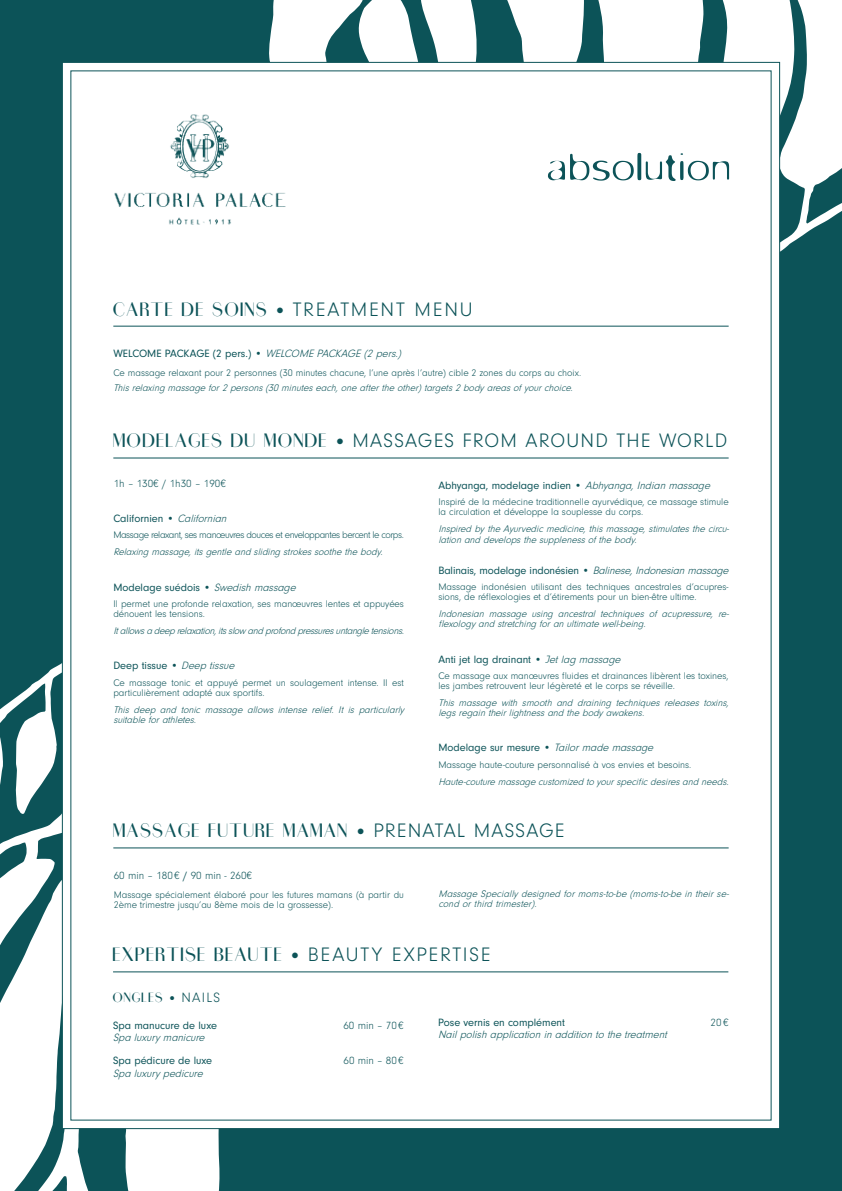
<style>
.page{position:relative;width:842px;height:1191px;background:#0c5358}
.page>*{position:absolute;margin:0;border:0;box-sizing:border-box;transform-origin:0 0}
.t1{font:300 20.2px "Neuzeit Gro";letter-spacing:.06em;color:#0c5358}
.t2{font:15.8px "Sans Serif Didot";letter-spacing:.07em;color:#0c5358}
.t3{font:11px "Neuzeit Grotesk W01";color:#0c5358}
.t4{font:italic 300 11px "Neuzeit Gro";color:#0c5358}
.t5{font:300 11px "Neuzeit Gro";color:#0c5358}
.t6{font:11px "Sans Serif Didot";letter-spacing:.09em;color:#0c5358}
.t7{font:300 10px/10px "Neuzeit Gro";color:#0c5358}
.t8{font:italic 300 10px/10px "Neuzeit Gro";color:#0c5358}
.t9{font:300 10px "Neuzeit Gro";letter-spacing:-.04em;color:#0c5358}
.s1{font-family:"Neuzeit Gro";font-weight:300;font-size:20.2px}
.s2{font-family:"Neuzeit Gro";font-weight:300;font-style:italic}
.s3{font-family:"Sans Serif Didot";font-weight:400;font-size:15.8px}
.s4{font-family:"Neuzeit Grotesk W01";font-weight:400}
.s5{font-family:"Neuzeit Gro";font-weight:300;font-size:14px}
</style>
<div class="page">
<svg style="left:0;top:663px;width:220px;height:528px;fill:#fff"></svg>
<svg style="left:269px;top:0;width:573px;height:252px;fill:#fff"></svg>
<div style="left:62px;top:62px;width:718px;height:1067px;background:#fff;border:1px solid #0c5358"></div>
<svg style="left:548px;top:153px;width:181px;height:28px"></svg>
<img style="left:114px;top:114px;width:172px;height:111px">
<hr style="left:113px;top:457px;width:616px;height:1px;background:#0c5358">
<hr style="left:113px;top:847px;width:616px;height:1px;background:#0c5358">
<hr style="left:113px;top:326px;width:616px;height:1px;background:#0c5358">
<hr style="left:113px;top:971px;width:615px;height:1px;background:#0c5358">
<h2 class="t2" style="left:113px;top:298px;width:361px">CARTE DE SOINS • <span class="s1">TREATMENT MENU</span></h2>
<p class="t3" style="left:113px;top:347px;width:292px">WELCOME PACK AGE (2 pers. ) • <span class="s2">WELCOMEPACKAGE(2pers.)</span></p>
<p class="t7" style="left:113px;top:367px;width:469px">Ce massage relaxant pour 2 personnes (30 minutes chacune, l’une après l’autre) cible 2 zones du corps au choix.</p>
<p class="t8" style="left:113px;top:383px;width:464px">Thisrelaxing massage for2persons(30minuteseach,one afterthe other)targets2bodyareasofyourchoice.</p>
<h1 class="t1" style="left:113px;top:430px;width:615px"><span class="s3">MODELAGES DU MONDE •</span> MASSAGES FROM AROUND THE WORLD</h1>
<p class="t5" style="left:114px;top:477px;width:114px">1h – 130€ / 1h30 – 190€</p>
<p class="t3" style="left:113px;top:512px;width:118px">Californien • <span class="s2">Californian</span></p>
<p class="t9" style="left:113px;top:529px;width:292px">Massage relaxant, ses manœuvres douces et enveloppantes bercent le corps.</p>
<p class="t8" style="left:113px;top:547px;width:273px">Relaxing massage,itsgentle and sliding strokessoothe the body.</p>
<p class="t3" style="left:113px;top:581px;width:187px">Modelage suédois • <span class="s2">Swedishmassage</span></p>
<p class="t7" style="left:113px;top:599px;width:292px">Il permet une profonde relaxation, ses manœuvres lentes et appuyées dénouent les tensions.</p>
<p class="t8" style="left:113px;top:626px;width:295px">Itallowsadeeprelaxation,itsslow andprofondpressuresuntangletensions.</p>
<p class="t3" style="left:113px;top:659px;width:125px">Deep tissue • <span class="s2">Deep tissue</span></p>
<p class="t7" style="left:113px;top:677px;width:292px">Ce massage tonic et appuyé permet un soulagement intense. Il est particulièrement adapté aux sportifs.</p>
<p class="t8" style="left:113px;top:704px;width:295px">This deep and tonic massage allows intense relief. It is particularly suitable forathletes.</p>
<p class="t3" style="left:438px;top:479px;width:276px">Abhyanga, modelage indien • <span class="s2">Abhyanga,Indianmassage</span></p>
<p class="t7" style="left:438px;top:497px;width:292px">Inspiré de la médecine traditionnelle ayurvédique, ce massage stimule la circulation et développe la souplesse du corps.</p>
<p class="t8" style="left:438px;top:524px;width:294px;line-height:11px">Inspired bythe Ayurvedicmedicine,thismassage,stimulatesthe circu&shy;lationand developsthe supplenessofthe body.</p>
<p class="t3" style="left:438px;top:564px;width:294px">Balinais, modelage indonésien • <span class="s2">Balinese,Indonesianmassage</span></p>
<p class="t7" style="left:438px;top:582px;width:292px">Massage indonésien utilisant des techniques ancestrales d’acupres&shy;sions, de réflexologies et d’étirements pour un bien-être ultime.</p>
<p class="t8" style="left:438px;top:609px;width:294px">Indonesian massage using ancestral techniques of acupressure, re&shy;flexologyand stretching foranultimate well-being.</p>
<p class="t3" style="left:438px;top:653px;width:186px">Anti jet lag drainant • <span class="s2">Jetlag massage</span></p>
<p class="t7" style="left:438px;top:671px;width:292px">Ce massage aux manœuvres fluides et drainances libèrent les toxines, les jambes retrouvent leur légèreté et le corps se réveille.</p>
<p class="t8" style="left:438px;top:698px;width:294px">This massage with smooth and draining techniques releases toxins, legsregaintheirlightnessand the bodyawakens.</p>
<p class="t3" style="left:438px;top:741px;width:219px">Modelage sur mesure • <span class="s2">Tailormade massage</span></p>
<p class="t7" style="left:438px;top:759px;width:255px">Massage haute-couture personnalisé à vos envies et besoins.</p>
<p class="t8" style="left:438px;top:776px;width:294px">Haute-couture massage customized to yourspecificdesiresand needs.</p>
<h2 class="t2" style="left:113px;top:820px;width:453px">MASSAGE FUTURE MAMAN • <span class="s1">PRENATAL MASSAGE</span></h2>
<p class="t5" style="left:114px;top:869px;width:140px">60 min – 180 € <span class="s4">/</span> 90 min - 260€</p>
<p class="t7" style="left:114px;top:889px;width:292px">Massage spécialement élaboré pour les futures mamans (à partir du<br>2ème trimestre jusqu’au 8ème mois de la grossesse).</p>
<p class="t8" style="left:438px;top:889px;width:294px">Massage Speciallydesigned formoms-to-be (moms-to-be in theirse&shy;cond orthird trimester).</p>
<h2 class="t2" style="left:113px;top:943px;width:379px">EXPERTISE BEAUTE • <span class="s1">BEAUTY EXPERTISE</span></h2>
<p class="t6" style="left:113px;top:990px;width:109px">ONGLES • <span class="s5">NAILS</span></p>
<p class="t3" style="left:113px;top:1019px;width:105px">Spa manucure de luxe</p>
<p class="t5" style="left:343px;top:1019px;width:62px">60 min – 70€</p>
<p class="t4" style="left:113px;top:1031px;width:96px">Spa luxurymanicure</p>
<p class="t3" style="left:113px;top:1054px;width:101px">Spa pédicure de luxe</p>
<p class="t5" style="left:343px;top:1055px;width:62px">60 min – 80€</p>
<p class="t4" style="left:113px;top:1067px;width:94px">Spa luxurypedicure</p>
<p class="t3" style="left:438px;top:1016px;width:128px">Pose vernis en complément</p>
<p class="t5" style="left:711px;top:1016px;width:19px">20€</p>
<p class="t4" style="left:438px;top:1028px;width:233px">Nailpolishapplicationinadditionto the treatment</p>
</div>
